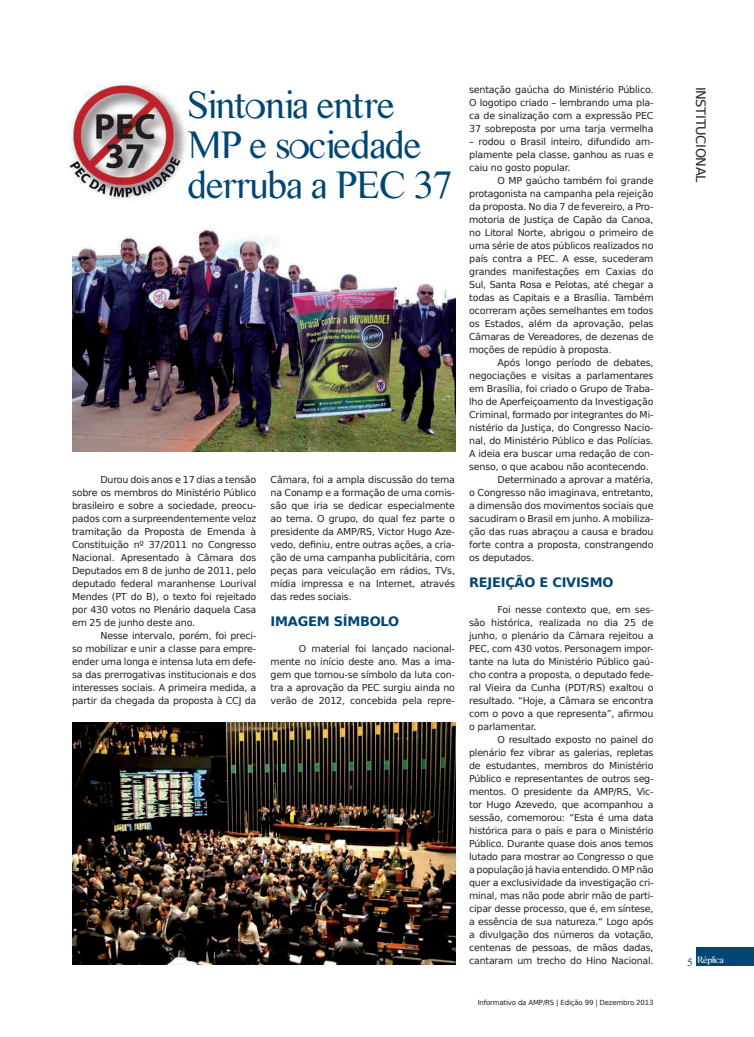
<style>
.page{position:relative;width:754px;height:1037px;background:#fff}
.page>*{position:absolute;margin:0;border:0;box-sizing:border-box;transform-origin:0 0}
.t1{font:40px/40px "CM Tiempo";letter-spacing:-.025em;color:#004675}
.t2{font:700 13px "DejaVu Sans";letter-spacing:-.02em;color:#004675}
.t3{font:13px "DejaVu Sans";letter-spacing:-.025em;color:#231f20}
.t4{font:9.5px/13px "DejaVu Sans";letter-spacing:-.02em;color:#231f20;text-align:justify}
.t5{font:9.5px "CM Tiempo";letter-spacing:-.05em;color:#fff;scale:1.1 1}
.t6{font:7px "DejaVu Sans";letter-spacing:-.025em;color:#231f20}
.s1{font-size:11.2px;color:#004675}
</style>
<div class="page">
<div style="left:696px;top:947px;width:57px;height:19px;background:#004675"></div>
<img style="left:72px;top:723px;width:383px;height:242px">
<img style="left:68px;top:84px;width:120px;height:115px">
<img style="left:189px;top:93px;width:2px;height:24px">
<img style="left:188px;top:182px;width:3px;height:15px">
<img style="left:72px;top:228px;width:383px;height:224px">
<h1 class="t1" style="left:187px;top:85px;width:267px">Sintonia entre<br>MP e sociedade derruba a PEC 37</h1>
<p class="t4" style="left:72px;top:473px;width:186px;text-indent:28px">durou dois anos e 17 dias a tensão sobre os membros do Ministério público brasileiro e sobre a sociedade, preocu&shy;pados com a surpreendentemente veloz tramitação da proposta de emenda à Constituição nº 37/2011 no Congresso nacional. apresentado à Câmara dos deputados em 8 de junho de 2011, pelo deputado federal maranhense lourival Mendes (pt do B), o texto foi rejeitado por 430 votos no plenário daquela Casa em 25 de junho deste ano.</p>
<p class="t4" style="left:72px;top:629px;width:186px;text-indent:28px">nesse intervalo, porém, foi preci&shy;so mobilizar e unir a classe para empre&shy;ender uma longa e intensa luta em defe&shy;sa das prerrogativas institucionais e dos interesses sociais. a primeira medida, a partir da chegada da proposta à CCJ da</p>
<p class="t4" style="left:270px;top:473px;width:186px">Câmara, foi a ampla discussão do tema na Conamp e a formação de uma comis&shy;são que iria se dedicar especialmente ao tema. o grupo, do qual fez parte o presidente da aMp/rS, Victor Hugo aze&shy;vedo, definiu, entre outras ações, a cria&shy;ção de uma campanha publicitária, com peças para veiculação em rádios, tVs, mídia impressa e na internet, através das redes sociais.</p>
<h2 class="t2" style="left:270px;top:611px;width:130px">IMAGEM SíMBOLO</h2>
<p class="t4" style="left:270px;top:642px;width:186px;text-indent:28px">o material foi lançado nacional&shy;mente no início deste ano. Mas a ima&shy;gem que tornou-se símbolo da luta con&shy;tra a aprovação da peC surgiu ainda no verão de 2012, concebida pela repre-</p>
<p class="t4" style="left:469px;top:83px;width:186px">sentação gaúcha do Ministério público. o logotipo criado – lembrando uma pla&shy;ca de sinalização com a expressão peC 37 sobreposta por uma tarja vermelha</p>
<p class="t4" style="left:469px;top:135px;width:186px">– rodou o Brasil inteiro, difundido am&shy;plamente pela classe, ganhou as ruas e caiu no gosto popular.</p>
<p class="t4" style="left:469px;top:174px;width:186px;text-indent:28px">o Mp gaúcho também foi grande protagonista na campanha pela rejeição da proposta. no dia 7 de fevereiro, a pro&shy;motoria de Justiça de Capão da Canoa, no litoral norte, abrigou o primeiro de uma série de atos públicos realizados no país contra a peC. a esse, sucederam grandes manifestações em Caxias do Sul, Santa rosa e pelotas, até chegar a todas as Capitais e a Brasília. também ocorreram ações semelhantes em todos os estados, além da aprovação, pelas Câmaras de Vereadores, de dezenas de moções de repúdio à proposta.</p>
<p class="t4" style="left:497px;top:356px;width:157px">após longo período de debates,</p>
<p class="t4" style="left:469px;top:369px;width:186px">negociações e visitas a parlamentares</p>
<p class="t4" style="left:469px;top:382px;width:186px">em Brasília, foi criado o Grupo de traba-</p>
<p class="t4" style="left:469px;top:395px;width:186px">lho de aperfeiçoamento da investigação</p>
<p class="t4" style="left:469px;top:408px;width:186px">Criminal, formado por integrantes do Mi-</p>
<p class="t4" style="left:469px;top:421px;width:186px">nistério da Justiça, do Congresso nacio-</p>
<p class="t4" style="left:469px;top:434px;width:186px">nal, do Ministério público e das polícias.</p>
<p class="t4" style="left:469px;top:447px;width:186px">a ideia era buscar uma redação de con-</p>
<p class="t4" style="left:469px;top:460px;width:181px">senso, o que acabou não acontecendo.</p>
<p class="t4" style="left:497px;top:473px;width:157px">determinado a aprovar a matéria,</p>
<p class="t4" style="left:469px;top:486px;width:186px">o Congresso não imaginava, entretanto,</p>
<p class="t4" style="left:469px;top:499px;width:186px">a dimensão dos movimentos sociais que</p>
<p class="t4" style="left:469px;top:512px;width:186px">sacudiram o Brasil em junho. a mobiliza-</p>
<p class="t4" style="left:469px;top:525px;width:186px">ção das ruas abraçou a causa e bradou</p>
<p class="t4" style="left:469px;top:538px;width:186px">forte contra a proposta, constrangendo</p>
<p class="t4" style="left:469px;top:551px;width:66px">os deputados.</p>
<h2 class="t2" style="left:469px;top:572px;width:146px">REJEIÇÃO E CIvISMO</h2>
<p class="t4" style="left:469px;top:603px;width:186px;text-indent:28px">Foi nesse contexto que, em ses&shy;são histórica, realizada no dia 25 de junho, o plenário da Câmara rejeitou a peC, com 430 votos. personagem impor&shy;tante na luta do Ministério público gaú&shy;cho contra a proposta, o deputado fede&shy;ral Vieira da Cunha (pdt/rS) exaltou o resultado. “Hoje, a Câmara se encontra com o povo a que representa”, afirmou o parlamentar.</p>
<p class="t4" style="left:469px;top:733px;width:186px;text-indent:28px">o resultado exposto no painel do plenário fez vibrar as galerias, repletas de estudantes, membros do Ministério público e representantes de outros seg&shy;mentos. o presidente da aMp/rS, Vic&shy;tor Hugo azevedo, que acompanhou a sessão, comemorou: “esta é uma data histórica para o país e para o Ministério público. durante quase dois anos temos lutado para mostrar ao Congresso o que a população já havia entendido. o Mp não quer a exclusividade da investigação cri&shy;minal, mas não pode abrir mão de parti&shy;cipar desse processo, que é, em síntese, a essência de sua natureza.“ logo após a divulgação dos números da votação, centenas de pessoas, de mãos dadas, cantaram um trecho do Hino nacional.</p>
<p class="t6" style="left:477px;top:996px;width:177px">informativo da aMp/rS | edição 99 | dezembro 2013</p>
<h2 class="t3" style="left:711px;top:87px;width:98px;rotate:90deg">inStitUCional</h2>
<p class="t5" style="left:687px;top:955px;width:35px"><span class="s1">5</span> Réplica</p>
</div>
